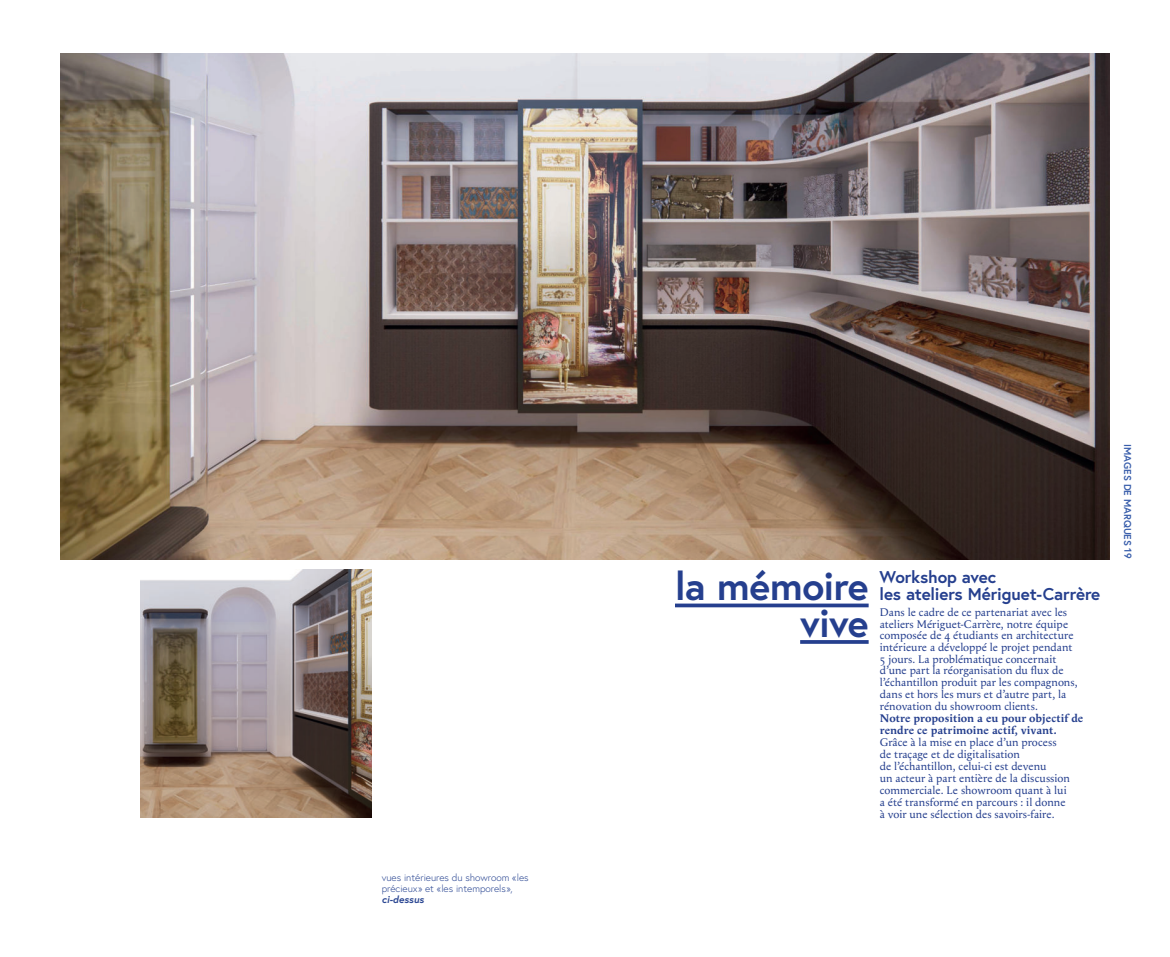
<style>
.page{position:relative;width:1170px;height:957px;background:#fff}
.page>*{position:absolute;margin:0;border:0;box-sizing:border-box;transform-origin:0 0}
.t1{font:700 39px/36.5px "Europa";letter-spacing:-.02em;color:#253f8e;text-align:right}
.t2{font:700 17px/17px "Europa";letter-spacing:-.01em;color:#253f8e}
.t3{font:11.5px/11.8px "Apolline Std";color:#253f8e}
.t4{font:700 11.5px/12px "Apolline Std";letter-spacing:-.005em;color:#253f8e}
.t5{font:300 10px/10.9px "Europa";color:#2a4692}
.t6{font:700 10px "Europa";color:#395eab}
.t7{font:italic 700 10px "Europa";color:#2a4692}
</style>
<div class="page">
<img style="left:60px;top:53px;width:1049px;height:506px">
<img style="left:140px;top:570px;width:231px;height:247px">
<svg style="left:675px;top:603px;width:193px;height:4px"></svg>
<svg style="left:800px;top:640px;width:68px;height:4px"></svg>
<p class="t5" style="left:381px;top:873px;width:148px">vues intérieures du showroom «les précieux» et «les intemporels»,</p>
<p class="t7" style="left:381px;top:895px;width:44px">ci-dessus</p>
<h1 class="t1" style="left:675px;top:568px;width:195px">la mémoire vive</h1>
<h2 class="t2" style="left:879px;top:568px;width:222px">Workshop avec<br>les ateliers Mériguet-Carrère</h2>
<p class="t3" style="left:879px;top:607px;width:199px">Dans le cadre de ce partenariat avec les ateliers Mériguet-Carrère, notre équipe composée de 4 étudiants en architecture intérieure a développé le projet pendant 5 jours. La problématique concernait d’une part la réorganisation du flux de l’échantillon produit par les compagnons, dans et hors les murs et d’autre part, la rénovation du showroom clients.</p>
<p class="t4" style="left:879px;top:713px;width:205px">Notre proposition a eu pour objectif de rendre ce patrimoine actif, vivant.</p>
<p class="t3" style="left:879px;top:737px;width:192px">Grâce à la mise en place d’un process de traçage et de digitalisation<br>de l’échantillon, celui-ci est devenu<br>un acteur à part entière de la discussion commerciale. Le showroom quant à lui a été transformé en parcours : il donne à voir une sélection des savoirs-faire.</p>
<p class="t6" style="left:1133px;top:444px;width:116px;rotate:90deg">IMAGES DE MARQUES 19</p>
</div>
